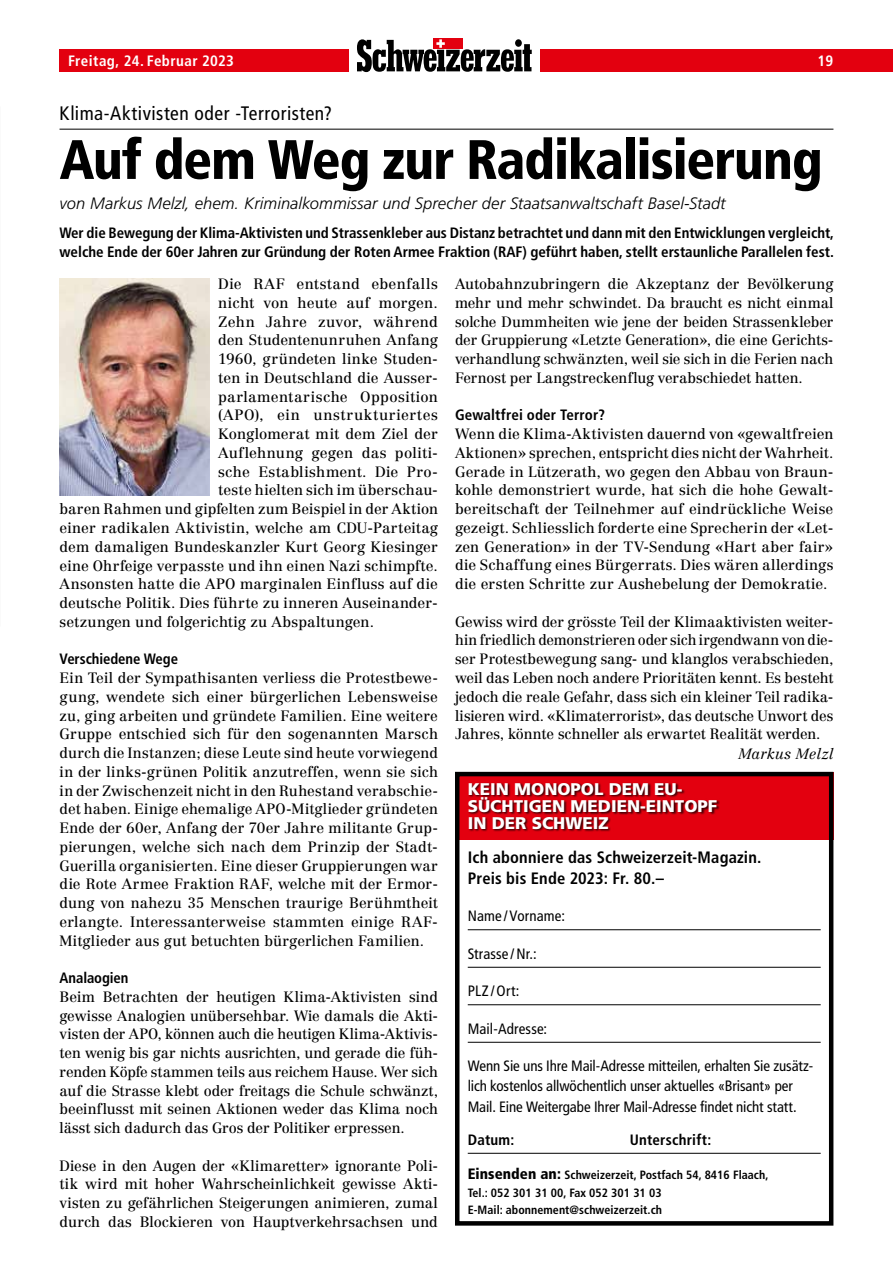
<style>
.page{position:relative;width:893px;height:1263px;background:#fff}
.page>*{position:absolute;margin:0;border:0;box-sizing:border-box;transform-origin:0 0}
.t1{font:900 condensed 55.5px "Frutiger LT Std";letter-spacing:-.02em;color:#000}
.t2{font:condensed 19.5px "Frutiger LT Std";letter-spacing:.025em;color:#000}
.t3{font:900 16.95px/17px "Frutiger LT Std";color:#fff}
.t4{font:italic 300 16.5px "Frutiger LT Std";letter-spacing:.005em;color:#000}
.t5{font:700 condensed 16.5px/21px "Frutiger LT Std";letter-spacing:.01em;color:#000}
.t6{font:700 condensed 15px/18.8px "Frutiger LT Std";color:#000}
.t7{font:condensed 15px/19.5px "Frutiger LT Std";letter-spacing:-.005em;color:#000}
.t8{font:700 condensed 15px "Frutiger LT Std";letter-spacing:.025em;color:#fff}
.t9{font:14.7px/18.8px "Centennial LT Pro";letter-spacing:.005em;color:#000;text-align:justify}
.t10{font:14.7px "Centennial LT Pro";letter-spacing:.025em;color:#000}
.t11{font:14.7px "Centennial LT Pro";letter-spacing:.045em;color:#000}
.t12{font:14.7px "Centennial LT Pro";letter-spacing:.03em;color:#000}
.t13{font:italic 300 14.7px "Centennial LT Pro";letter-spacing:.005em;color:#000}
.t14{font:700 condensed 12px/18px "Frutiger LT Std";letter-spacing:.005em;color:#000}
.s1{font-weight:900;font-size:15px}
</style>
<div class="page">
<div style="left:540px;top:50px;width:353px;height:22px;background:#e3000f"></div>
<div style="left:60px;top:50px;width:289px;height:22px;background:#e3000f"></div>
<div style="left:434px;top:38px;width:29px;height:11px;background:#e3000f"></div>
<svg style="left:357px;top:39px;width:175px;height:33px"></svg>
<div style="left:455px;top:772px;width:378px;height:68px;background:#e3000f"></div>
<hr style="left:468px;top:929px;width:353px;height:1px;background:#000">
<hr style="left:468px;top:967px;width:353px;height:1px;background:#000">
<hr style="left:468px;top:1004px;width:353px;height:1px;background:#000">
<hr style="left:468px;top:1042px;width:353px;height:1px;background:#000">
<hr style="left:468px;top:1153px;width:353px;height:1px;background:#000">
<div style="left:468px;top:782px;width:252px;height:50px;background:#000;opacity:.75"></div>
<div style="left:455px;top:772px;width:378px;height:453px;border:4px solid #000"></div>
<hr style="left:60px;top:129px;width:773px;height:1px;background:#000">
<img style="left:60px;top:279px;width:150px;height:216px">
<p class="t8" style="left:68px;top:52px;width:167px">Freitag, 24. Februar 2023</p>
<p class="t8" style="left:817px;top:52px;width:17px">19</p>
<h2 class="t2" style="left:60px;top:102px;width:274px">Klima-Aktivisten oder -Terroristen?</h2>
<h1 class="t1" style="left:60px;top:126px;width:765px">Auf dem Weg zur Radikalisierung</h1>
<p class="t4" style="left:60px;top:194px;width:668px">von Markus Melzl, ehem. Kriminalkommissar und Sprecher der Staatsanwaltschaft Basel-Stadt</p>
<p class="t6" style="left:60px;top:223px;width:776px">Wer die Bewegung der Klima-Aktivisten und Strassenkleber aus Distanz betrachtet und dann mit den Entwicklungen vergleicht, welche Ende der 60er Jahren zur Gründung der Roten Armee Fraktion (RAF) geführt haben, stellt erstaunliche Parallelen fest.</p>
<p class="t12" style="left:218px;top:275px;width:221px">Die RAF entstand ebenfalls</p>
<p class="t9" style="left:218px;top:293px;width:221px">nicht von heute auf morgen.</p>
<p class="t9" style="left:218px;top:312px;width:221px">Zehn Jahre zuvor, während</p>
<p class="t9" style="left:218px;top:331px;width:221px">den Studentenunruhen Anfang</p>
<p class="t9" style="left:218px;top:350px;width:221px">1960, gründeten linke Studen-</p>
<p class="t9" style="left:218px;top:368px;width:221px">ten in Deutschland die Ausser-</p>
<p class="t10" style="left:218px;top:388px;width:221px">parlamentarische Opposition</p>
<p class="t11" style="left:218px;top:406px;width:221px">(APO), ein unstrukturiertes</p>
<p class="t9" style="left:218px;top:425px;width:221px">Konglomerat mit dem Ziel der</p>
<p class="t9" style="left:218px;top:443px;width:221px">Auflehnung gegen das politi-</p>
<p class="t9" style="left:218px;top:462px;width:221px">sche Establishment. Die Pro-</p>
<p class="t9" style="left:218px;top:481px;width:221px">teste hielten sich im überschau-</p>
<p class="t9" style="left:60px;top:500px;width:380px">baren Rahmen und gipfelten zum Beispiel in der Aktion</p>
<p class="t9" style="left:60px;top:518px;width:380px">einer radikalen Aktivistin, welche am CDU-Parteitag</p>
<p class="t9" style="left:60px;top:537px;width:380px">dem damaligen Bundeskanzler Kurt Georg Kiesinger</p>
<p class="t9" style="left:60px;top:556px;width:380px">eine Ohrfeige verpasste und ihn einen Nazi schimpfte.</p>
<p class="t9" style="left:60px;top:575px;width:380px">Ansonsten hatte die APO marginalen Einfluss auf die</p>
<p class="t9" style="left:60px;top:593px;width:380px">deutsche Politik. Dies führte zu inneren Auseinander-</p>
<p class="t9" style="left:60px;top:612px;width:316px">setzungen und folgerichtig zu Abspaltungen.</p>
<p class="t6" style="left:60px;top:650px;width:120px">Verschiedene Wege</p>
<p class="t9" style="left:60px;top:668px;width:380px">Ein Teil der Sympathisanten verliess die Protestbewe&shy;gung, wendete sich einer bürgerlichen Lebensweise zu, ging arbeiten und gründete Familien. Eine weitere Gruppe entschied sich für den sogenannten Marsch durch die Instanzen; diese Leute sind heute vorwiegend in der links-grünen Politik anzutreffen, wenn sie sich in der Zwischenzeit nicht in den Ruhestand verabschie&shy;det haben. Einige ehemalige APO-Mitglieder gründeten Ende der 60er, Anfang der 70er Jahre militante Grup&shy;pierungen, welche sich nach dem Prinzip der Stadt-Guerilla organisierten. Eine dieser Gruppierungen war die Rote Armee Fraktion RAF, welche mit der Ermor&shy;dung von nahezu 35 Menschen traurige Berühmtheit erlangte. Interessanterweise stammten einige RAF-Mitglieder aus gut betuchten bürgerlichen Familien.</p>
<p class="t6" style="left:60px;top:968px;width:70px">Analaogien</p>
<p class="t9" style="left:60px;top:987px;width:380px">Beim Betrachten der heutigen Klima-Aktivisten sind gewisse Analogien unübersehbar. Wie damals die Akti&shy;visten der APO, können auch die heutigen Klima-Aktivis&shy;ten wenig bis gar nichts ausrichten, und gerade die füh&shy;renden Köpfe stammen teils aus reichem Hause. Wer sich auf die Strasse klebt oder freitags die Schule schwänzt, beeinflusst mit seinen Aktionen weder das Klima noch lässt sich dadurch das Gros der Politiker erpressen.</p>
<p class="t9" style="left:60px;top:1156px;width:380px">Diese in den Augen der «Klimaretter» ignorante Poli&shy;tik wird mit hoher Wahrscheinlichkeit gewisse Akti&shy;visten zu gefährlichen Steigerungen animieren, zumal durch das Blockieren von Hauptverkehrsachsen und</p>
<p class="t9" style="left:455px;top:275px;width:380px">Autobahnzubringern die Akzeptanz der Bevölkerung mehr und mehr schwindet. Da braucht es nicht einmal solche Dummheiten wie jene der beiden Strassenkleber der Gruppierung «Letzte Generation», die eine Gerichts&shy;verhandlung schwänzten, weil sie sich in die Ferien nach Fernost per Langstreckenflug verabschiedet hatten.</p>
<p class="t6" style="left:455px;top:406px;width:152px">Gewaltfrei oder Terror?</p>
<p class="t9" style="left:455px;top:425px;width:380px">Wenn die Klima-Aktivisten dauernd von «gewaltfreien Aktionen» sprechen, entspricht dies nicht der Wahrheit.<br>Gerade in Lützerath, wo gegen den Abbau von Braun&shy;kohle demonstriert wurde, hat sich die hohe Gewalt&shy;bereitschaft der Teilnehmer auf eindrückliche Weise gezeigt. Schliesslich forderte eine Sprecherin der «Let&shy;zen Generation» in der TV-Sendung «Hart aber fair» die Schaffung eines Bürgerrats. Dies wären allerdings die ersten Schritte zur Aushebelung der Demokratie.</p>
<p class="t9" style="left:455px;top:612px;width:380px">Gewiss wird der grösste Teil der Klimaaktivisten weiter&shy;hin friedlich demonstrieren oder sich irgendwann von die&shy;ser Protestbewegung sang- und klanglos verabschieden, weil das Leben noch andere Prioritäten kennt. Es besteht jedoch die reale Gefahr, dass sich ein kleiner Teil radika&shy;lisieren wird. «Klimaterrorist», das deutsche Unwort des Jahres, könnte schneller als erwartet Realität werden.</p>
<p class="t13" style="left:738px;top:745px;width:97px">Markus Melzl</p>
<p class="t3" style="left:468px;top:781px;width:251px">KEIN MONOPOL DEM EU-<br>SÜCHTIGEN MEDIEN-EINTOPF<br>IN DER SCHWEIZ</p>
<p class="t5" style="left:468px;top:847px;width:295px">Ich abonniere das Schweizerzeit-Magazin.<br>Preis bis Ende 2023: Fr. 80.–</p>
<p class="t7" style="left:468px;top:907px;width:99px">Name / Vorname:</p>
<p class="t7" style="left:468px;top:944px;width:71px">Strasse /Nr.:</p>
<p class="t7" style="left:468px;top:982px;width:53px">PLZ/Ort:</p>
<p class="t7" style="left:468px;top:1019px;width:81px">Mail-Adresse:</p>
<p class="t7" style="left:468px;top:1057px;width:347px">Wenn Sie uns Ihre Mail-Adresse mitteilen, erhalten Sie zusätz&shy;lich kostenlos allwöchentlich unser aktuelles «Brisant» per</p>
<p class="t7" style="left:468px;top:1097px;width:330px">Mail. Eine Weitergabe Ihrer Mail-Adresse findet nicht statt.</p>
<p class="t6" style="left:468px;top:1130px;width:48px">Datum:</p>
<p class="t6" style="left:630px;top:1130px;width:83px">Unterschrift:</p>
<p class="t14" style="left:468px;top:1166px;width:302px"><span class="s1">Einsenden an:</span> Schweizerzeit, Postfach 54, 8416 Flaach,<br>Tel.: 052 301 31 00, Fax 052 301 31 03</p>
<p class="t14" style="left:468px;top:1200px;width:196px">E-Mail: abonnement@schweizerzeit.ch</p>
</div>
